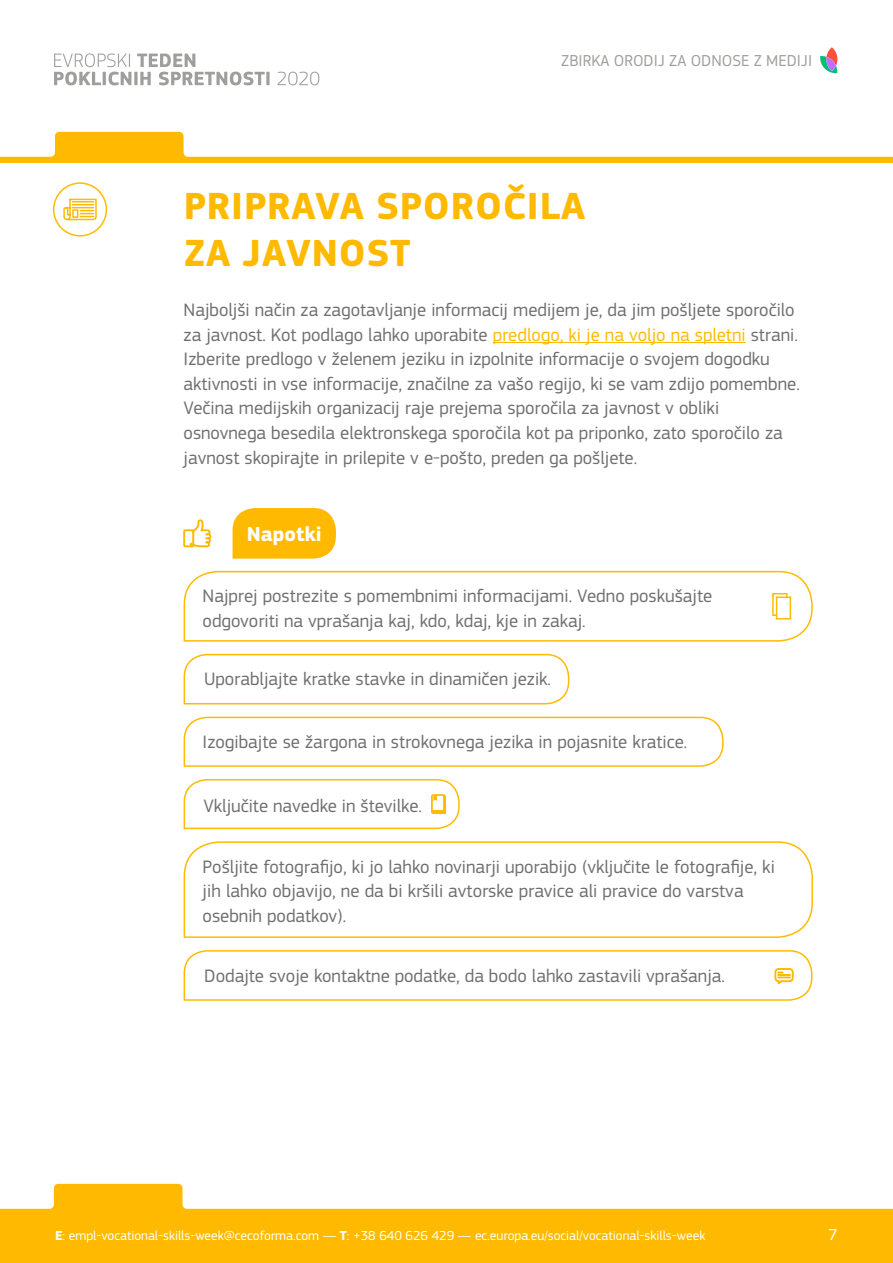
<style>
.page{position:relative;width:893px;height:1263px;background:#fff}
.page>*{position:absolute;margin:0;border:0;box-sizing:border-box;transform-origin:0 0}
.t1{font:700 39.3px/47.1px "EC Square Sans Pro";letter-spacing:.02em;color:#ffba00}
.t2{font:700 21px "EC Square Sans Pro";color:#fff}
.t3{font:18.75px/24.6px "EC Square Sans Pro";color:#706f6f}
.t4{font:16.5px "EC Square Sans Pro";color:#9e9e9c}
.t5{font:16.5px "EC Square Sans Pro";color:#fff}
.t6{font:13.5px "EC Square Sans Pro";color:#fff}
.s1{color:#ffba00}
.s2{font-weight:700}
</style>
<div class="page">
<svg style="left:0;top:1184px;width:893px;height:79px;fill:#ffba00"></svg>
<svg style="left:820px;top:47px;width:17px;height:26px"></svg>
<svg style="left:54px;top:53px;width:265px;height:32px"></svg>
<svg style="left:183px;top:716px;width:541px;height:51px"></svg>
<svg style="left:183px;top:841px;width:630px;height:97px"></svg>
<svg style="left:183px;top:653px;width:387px;height:52px"></svg>
<svg style="left:0;top:132px;width:893px;height:31px"></svg>
<svg style="left:183px;top:519px;width:28px;height:28px"></svg>
<svg style="left:63px;top:198px;width:34px;height:23px"></svg>
<div style="left:53px;top:182px;width:54px;height:55px;border:1px solid #ffba00;border-radius:50%"></div>
<svg style="left:183px;top:950px;width:630px;height:51px"></svg>
<svg style="left:183px;top:570px;width:630px;height:72px"></svg>
<div style="left:772px;top:593px;width:15px;height:23px;border:2px solid #ffba00"></div>
<div style="left:776px;top:596px;width:15px;height:23px;background:#fff;border:2px solid #ffba00"></div>
<svg style="left:183px;top:779px;width:277px;height:51px"></svg>
<svg style="left:233px;top:508px;width:103px;height:51px"></svg>
<hr style="left:493px;top:342px;width:253px;height:1px;background:#ffba00">
<p class="t4" style="left:561px;top:51px;width:252px">ZBIRKA ORODIJ ZA ODNOSE Z MEDIJI</p>
<h1 class="t1" style="left:184px;top:184px;width:403px">PRIPRAVA SPOROČILA<br>ZA JAVNOST</h1>
<p class="t3" style="left:184px;top:298px;width:618px">Najboljši način za zagotavljanje informacij medijem je, da jim pošljete sporočilo za javnost. Kot podlago lahko uporabite <span class="s1">predlogo, ki je na voljo na spletni</span> strani.<br>Izberite predlogo v želenem jeziku in izpolnite informacije o svojem dogodku aktivnosti in vse informacije, značilne za vašo regijo, ki se vam zdijo pomembne.<br>Večina medijskih organizacij raje prejema sporočila za javnost v obliki osnovnega besedila elektronskega sporočila kot pa priponko, zato sporočilo za javnost skopirajte in prilepite v e-pošto, preden ga pošljete.</p>
<p class="t2" style="left:247px;top:522px;width:76px">Napotki</p>
<p class="t3" style="left:203px;top:584px;width:511px">Najprej postrezite s pomembnimi informacijami. Vedno poskušajte odgovoriti na vprašanja kaj, kdo, kdaj, kje in zakaj.</p>
<p class="t3" style="left:204px;top:667px;width:348px">Uporabljajte kratke stavke in dinamičen jezik.</p>
<p class="t3" style="left:203px;top:730px;width:486px">Izogibajte se žargona in strokovnega jezika in pojasnite kratice.</p>
<p class="t3" style="left:203px;top:794px;width:220px">Vključite navedke in številke.</p>
<p class="t3" style="left:203px;top:854px;width:574px">Pošljite fotografijo, ki jo lahko novinarji uporabijo (vključite le fotografije, ki jih lahko objavijo, ne da bi kršili avtorske pravice ali pravice do varstva osebnih podatkov).</p>
<p class="t3" style="left:204px;top:964px;width:522px">Dodajte svoje kontaktne podatke, da bodo lahko zastavili vprašanja.</p>
<p class="t6" style="left:55px;top:1227px;width:652px"><span class="s2">E</span>: empl-vocational-skills-week@cecoforma.com — <span class="s2">T</span>: +38 640 626 429 — ec.europa.eu/social/vocational-skills-week</p>
<p class="t5" style="left:828px;top:1225px;width:11px">7</p>
</div>
